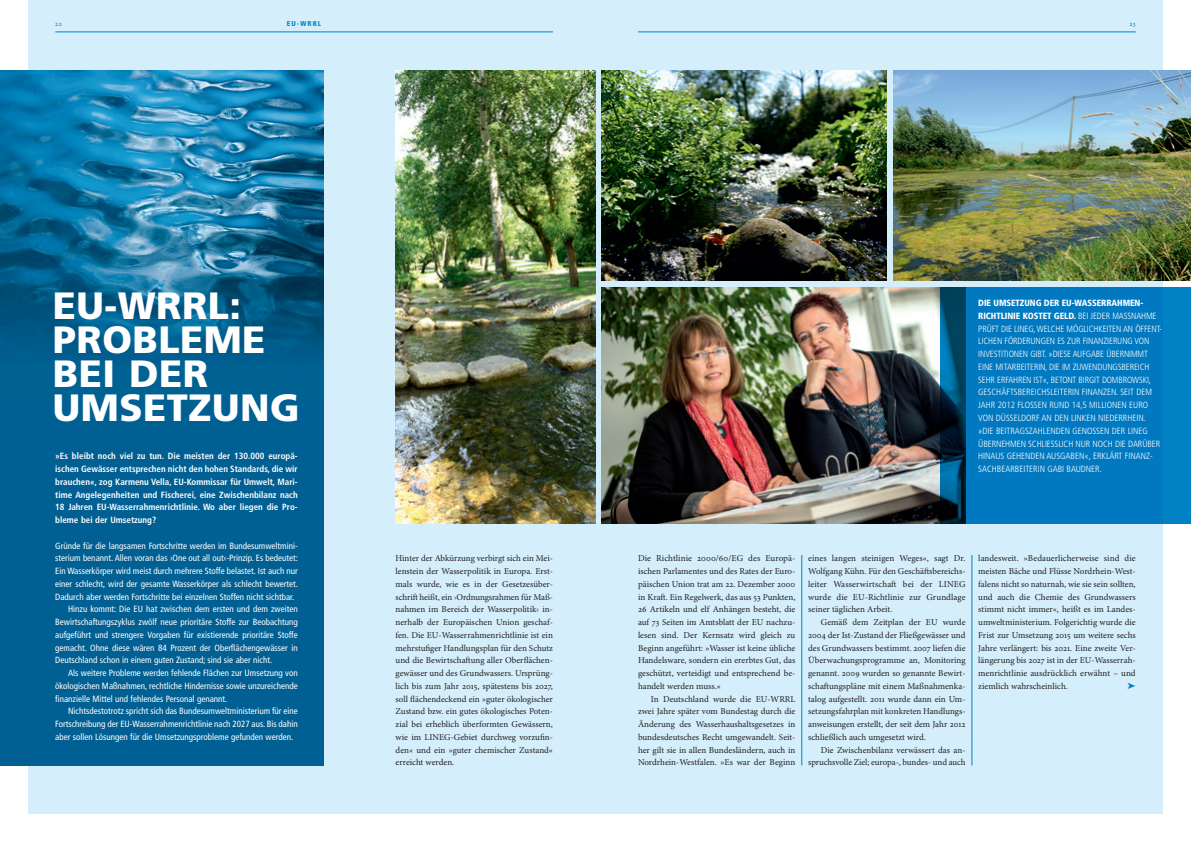
<style>
.page{position:relative;width:1191px;height:842px;background:#fff}
.page>*{position:absolute;margin:0;border:0;box-sizing:border-box;transform-origin:0 0}
.t1{font:900 38px/34px "Frutiger";letter-spacing:.015em;color:#fff}
.t2{font:9px/12.8px "Minion Pro";color:#231f20;text-align:justify}
.t3{font:condensed 9px "Frutiger";color:#fff}
.t4{font:300 condensed 9px/12.8px "Frutiger";letter-spacing:-.01em;color:#fff}
.t5{font:700 condensed 9px/12.8px "Frutiger";color:#fff;text-align:justify}
.t6{font:900 condensed 7px "Frutiger";letter-spacing:.15em;color:#0082c5}
.t7{font:7px "Minion Pro";color:#0082c5}
.s1{font-weight:900}
</style>
<div class="page">
<div style="left:28px;top:0;width:1134px;height:814px;background:#d4effb"></div>
<div style="left:0;top:70px;width:323px;height:695px;background:#006093"></div>
<img style="left:0;top:70px;width:323px;height:283px">
<hr style="left:55px;top:32px;width:498px;height:1px;background:#0082c5">
<hr style="left:638px;top:32px;width:497px;height:1px;background:#0082c5">
<hr style="left:971px;top:555px;width:1px;height:210px;background:#0082c5">
<hr style="left:801px;top:555px;width:1px;height:210px;background:#0082c5">
<img style="left:893px;top:70px;width:298px;height:211px">
<img style="left:602px;top:70px;width:285px;height:211px">
<img style="left:602px;top:287px;width:338px;height:236px">
<img style="left:395px;top:70px;width:200px;height:453px">
<svg style="left:940px;top:287px;width:251px;height:236px;background:#0073b6"></svg>
<p class="t7" style="left:55px;top:19px;width:8px">22</p>
<p class="t6" style="left:287px;top:19px;width:36px">EU-WRRL</p>
<p class="t7" style="left:1129px;top:19px;width:8px">23</p>
<h1 class="t1" style="left:53px;top:288px;width:248px">EU-WRRL:<br>PROBLEME<br>BEI DER<br>UMSETZUNG</h1>
<p class="t5" style="left:55px;top:450px;width:244px">»Es bleibt noch viel zu tun. Die meisten der 130.000 europä&shy;ischen Gewässer entsprechen nicht den hohen Standards, die wir brauchen«, zog Karmenu Vella, EU-Kommissar für Umwelt, Mari&shy;time Angelegenheiten und Fischerei, eine Zwischenbilanz nach 18 Jahren EU-Wasserrahmenrichtlinie. Wo aber liegen die Pro&shy;bleme bei der Umsetzung?</p>
<p class="t3" style="left:55px;top:540px;width:244px">Gründe für die langsamen Fortschritte werden im Bundesumweltmini-</p>
<p class="t3" style="left:55px;top:553px;width:244px">sterium benannt. Allen voran das ›One out all out‹-Prinzip. Es bedeutet:</p>
<p class="t3" style="left:55px;top:566px;width:244px">Ein Wasserkörper wird meist durch mehrere Stoffe belastet. Ist auch nur</p>
<p class="t3" style="left:55px;top:578px;width:244px">einer schlecht, wird der gesamte Wasserkörper als schlecht bewertet.</p>
<p class="t3" style="left:55px;top:591px;width:240px">Dadurch aber werden Fortschritte bei einzelnen Stoffen nicht sichtbar.</p>
<p class="t3" style="left:68px;top:604px;width:231px">Hinzu kommt: Die EU hat zwischen dem ersten und dem zweiten</p>
<p class="t3" style="left:55px;top:617px;width:244px">Bewirtschaftungszyklus zwölf neue prioritäre Stoffe zur Beobachtung</p>
<p class="t3" style="left:55px;top:629px;width:244px">aufgeführt und strengere Vorgaben für existierende prioritäre Stoffe</p>
<p class="t3" style="left:55px;top:642px;width:244px">gemacht. Ohne diese wären 84 Prozent der Oberflächengewässer in</p>
<p class="t3" style="left:55px;top:655px;width:218px">Deutschland schon in einem guten Zustand; sind sie aber nicht.</p>
<p class="t3" style="left:68px;top:668px;width:231px">Als weitere Probleme werden fehlende Flächen zur Umsetzung von</p>
<p class="t3" style="left:55px;top:680px;width:244px">ökologischen Maßnahmen, rechtliche Hindernisse sowie unzureichende</p>
<p class="t3" style="left:55px;top:693px;width:174px">finanzielle Mittel und fehlendes Personal genannt.</p>
<p class="t3" style="left:68px;top:706px;width:231px">Nichtsdestotrotz spricht sich das Bundesumweltministerium für eine</p>
<p class="t3" style="left:55px;top:719px;width:244px">Fortschreibung der EU-Wasserrahmenrichtlinie nach 2027 aus. Bis dahin</p>
<p class="t3" style="left:55px;top:731px;width:239px">aber sollen Lösungen für die Umsetzungsprobleme gefunden werden.</p>
<p class="t4" style="left:978px;top:297px;width:185px"><span class="s1">DIE UMSETZUNG DER EU-WASSERRAHMEN-RICHTLINIE KOSTET GELD.</span> BEI JEDER MASSNAHME PRÜFT DIE LINEG, WELCHE MÖGLICHKEITEN AN ÖFFENT-LICHEN FÖRDERUNGEN ES ZUR FINANZIERUNG VON INVESTITIONEN GIBT. »DIESE AUFGABE ÜBERNIMMT EINE MITARBEITERIN, DIE IM ZUWENDUNGSBEREICH SEHR ERFAHREN IST«, BETONT BIRGIT DOMBROWSKI, GESCHÄFTSBEREICHSLEITERIN FINANZEN. SEIT DEM JAHR 2012 FLOSSEN RUND 14,5 MILLIONEN EURO VON DÜSSELDORF AN DEN LINKEN NIEDERRHEIN. »DIE BEITRAGSZAHLENDEN GENOSSEN DER LINEG ÜBERNEHMEN SCHLIESSLICH NUR NOCH DIE DARÜBER HINAUS GEHENDEN AUSGABEN«, ERKLÄRT FINANZ-SACHBEARBEITERIN GABI BAUDNER.</p>
<p class="t2" style="left:395px;top:552px;width:159px">Hinter der Abkürzung verbirgt sich ein Mei&shy;lenstein der Wasserpolitik in Europa. Erst&shy;mals wurde, wie es in der Gesetzesüber&shy;schrift heißt, ein ›Ordnungsrahmen für Maß&shy;nahmen im Bereich der Wasserpolitik‹ in&shy;nerhalb der Europäischen Union geschaf&shy;fen. Die EU-Wasserrahmenrichtlinie ist ein mehrstufiger Handlungsplan für den Schutz und die Bewirtschaftung aller Oberflächen&shy;gewässer und des Grundwassers. Ursprüng&shy;lich bis zum Jahr 2015, spätestens bis 2027, soll flächendeckend ein »guter ökologischer Zustand bzw. ein gutes ökologisches Poten&shy;zial bei erheblich überformten Gewässern, wie im LINEG-Gebiet durchweg vorzufin&shy;den« und ein »guter chemischer Zustand« erreicht werden.</p>
<p class="t2" style="left:638px;top:552px;width:159px">Die Richtlinie 2000/60/EG des Europä&shy;ischen Parlamentes und des Rates der Euro&shy;päischen Union trat am 22. Dezember 2000 in Kraft. Ein Regelwerk, das aus 53 Punkten, 26 Artikeln und elf Anhängen besteht, die auf 73 Seiten im Amtsblatt der EU nachzu&shy;lesen sind. Der Kernsatz wird gleich zu Beginn angeführt: »Wasser ist keine übliche Handelsware, sondern ein ererbtes Gut, das geschützt, verteidigt und entsprechend be&shy;handelt werden muss.«</p>
<p class="t2" style="left:638px;top:692px;width:159px;text-indent:13px">In Deutschland wurde die EU-WRRL zwei Jahre später vom Bundestag durch die Änderung des Wasserhaushaltsgesetzes in bundesdeutsches Recht umgewandelt. Seit&shy;her gilt sie in allen Bundesländern, auch in Nordrhein-Westfalen. »Es war der Beginn</p>
<p class="t2" style="left:808px;top:552px;width:159px">eines langen steinigen Weges«, sagt Dr.<br>Wolfgang Kühn. Für den Geschäftsbereichs&shy;leiter Wasserwirtschaft bei der LINEG wurde die EU-Richtlinie zur Grundlage seiner täglichen Arbeit.</p>
<p class="t2" style="left:808px;top:616px;width:159px;text-indent:13px">Gemäß dem Zeitplan der EU wurde 2004 der Ist-Zustand der Fließgewässer und des Grundwassers bestimmt. 2007 liefen die Überwachungsprogramme an, Monitoring genannt. 2009 wurden so genannte Bewirt&shy;schaftungspläne mit einem Maßnahmenka&shy;talog aufgestellt. 2011 wurde dann ein Um&shy;setzungsfahrplan mit konkreten Handlungs&shy;anweisungen erstellt, der seit dem Jahr 2012 schließlich auch umgesetzt wird.</p>
<p class="t2" style="left:808px;top:743px;width:159px;text-align:right">Die Zwischenbilanz verwässert das an&shy;spruchsvolle Ziel; europa-, bundes- und auch</p>
<p class="t2" style="left:978px;top:552px;width:159px">landesweit. »Bedauerlicherweise sind die meisten Bäche und Flüsse Nordrhein-West&shy;falens nicht so naturnah, wie sie sein sollten, und auch die Chemie des Grundwassers stimmt nicht immer«, heißt es im Landes&shy;umweltministerium. Folgerichtig wurde die Frist zur Umsetzung 2015 um weitere sechs Jahre verlängert: bis 2021. Eine zweite Ver&shy;längerung bis 2027 ist in der EU-Wasserrah&shy;menrichtlinie ausdrücklich erwähnt – und ziemlich wahrscheinlich.</p>
</div>
